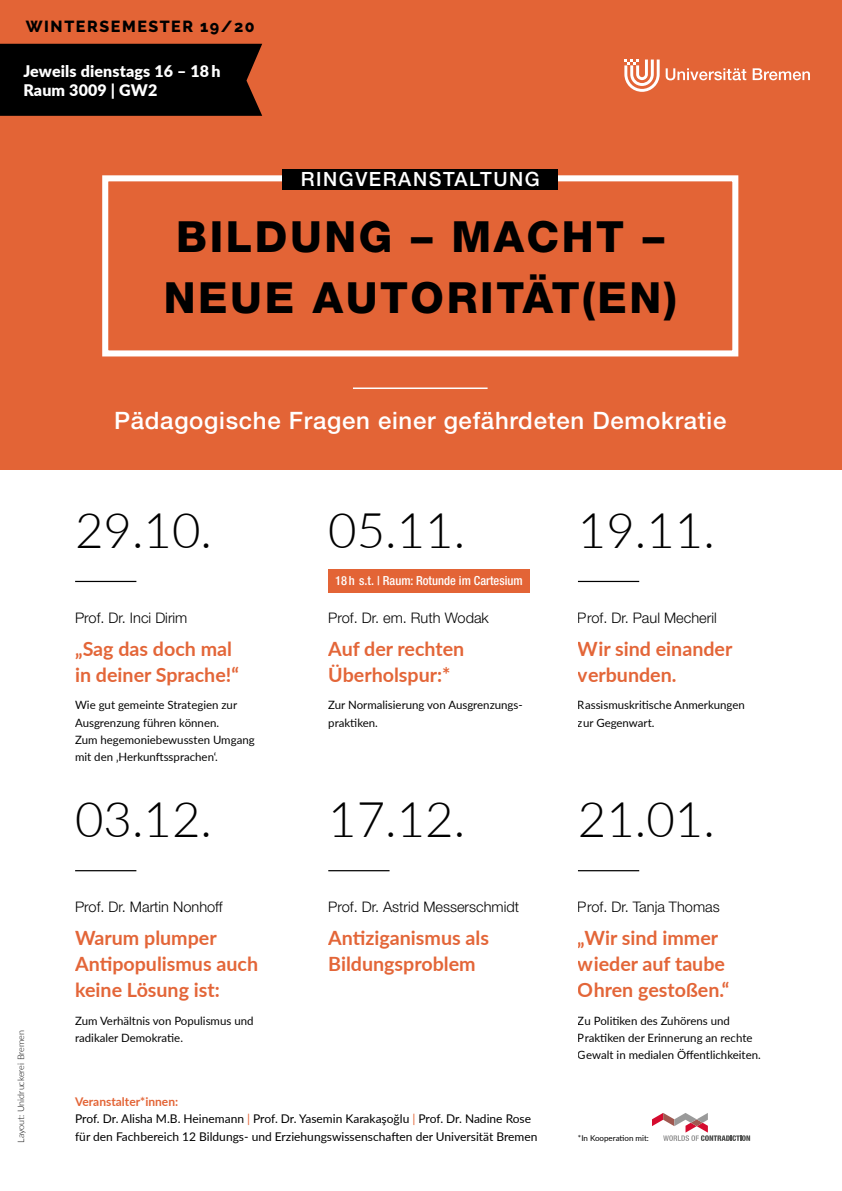
<style>
.page{position:relative;width:842px;height:1191px;background:#fff}
.page>*{position:absolute;margin:0;border:0;box-sizing:border-box;transform-origin:0 0}
.t1{font:300 49.1px "Lato";color:#000}
.t2{font:800 43px/61px "Helvetica Neue LT Pro";letter-spacing:.06em;color:#000}
.t3{font:500 24px "Helvetica Neue LT Pro";letter-spacing:.03em;color:#fff}
.t4{font:700 19.7px/26px "Lato";color:#e36436}
.t5{font:500 19.7px "Helvetica Neue LT Pro";letter-spacing:.08em;color:#fff}
.t6{font:900 16px/19.2px "Lato";letter-spacing:.01em;color:#fff}
.t7{font:800 16px "Raleway";letter-spacing:.1em;color:#000}
.t8{font:300 14.6px "Helvetica Neue LT Pro";color:#000}
.t9{font:500 condensed 12.5px "Helvetica Neue LT Pro";color:#fff}
.t10{font:12px/17.8px "Lato";color:#000}
.t11{font:11.5px/17.2px "Lato";color:#000}
.t12{font:300 9px "Lato";color:#000}
.t13{font:8px "Lato";color:#000}
.s1{font-weight:700;color:#e36436}
.s2{color:#e36436}
</style>
<div class="page">
<div style="left:0;top:0;width:842px;height:469px;background:#e36436"></div>
<hr style="left:75px;top:581px;width:61px;height:1px;background:#000">
<hr style="left:75px;top:870px;width:61px;height:1px;background:#000">
<hr style="left:328px;top:870px;width:62px;height:1px;background:#000">
<hr style="left:578px;top:870px;width:61px;height:1px;background:#000">
<hr style="left:578px;top:581px;width:61px;height:1px;background:#000">
<div style="left:328px;top:569px;width:202px;height:23px;background:#e36436"></div>
<hr style="left:353px;top:387px;width:135px;height:2px;background:#fff">
<div style="left:102px;top:175px;width:636px;height:181px;border:6px solid #fff"></div>
<div style="left:282px;top:169px;width:276px;height:20px;background:#000"></div>
<svg style="left:666px;top:68px;width:80px;height:12px"></svg>
<svg style="left:753px;top:68px;width:57px;height:12px"></svg>
<svg style="left:624px;top:60px;width:36px;height:32px"></svg>
<div style="left:0;top:44px;width:262px;height:72px;background:#000"></div>
<svg style="left:652px;top:1113px;width:98px;height:28px"></svg>
<h3 class="t7" style="left:26px;top:17px;width:230px">WINTERSEMESTER 19/20</h3>
<h3 class="t6" style="left:23px;top:60px;width:199px">Jeweils dienstags 16 – 18 h<br>Raum 3009 | GW2</h3>
<h3 class="t5" style="left:301px;top:167px;width:241px">RINGVERANSTALTUNG</h3>
<h2 class="t2" style="left:164px;top:206px;width:514px">BILDUNG – MACHT –<br>NEUE AUTORITÄT(EN)</h2>
<h3 class="t3" style="left:114px;top:406px;width:614px">Pädagogische Fragen einer gefährdeten Demokratie</h3>
<p class="t12" style="left:15px;top:1142px;width:114px;rotate:-90deg">Layout: Unidruckerei Bremen</p>
<h1 class="t1" style="left:75px;top:496px;width:138px">29.10.</h1>
<p class="t8" style="left:75px;top:608px;width:114px">Prof. Dr. Inci Dirim</p>
<h3 class="t4" style="left:75px;top:634px;width:165px">„Sag das doch mal in deiner Sprache!“</h3>
<p class="t11" style="left:75px;top:696px;width:181px">Wie gut gemeinte Strategien zur<br>Ausgrenzung führen können.<br>Zum hegemoniebewussten Umgang mit den ‚Herkunftssprachen‘.</p>
<h1 class="t1" style="left:75px;top:785px;width:138px">03.12.</h1>
<p class="t8" style="left:75px;top:897px;width:149px">Prof. Dr. Martin Nonhoff</p>
<h3 class="t4" style="left:75px;top:923px;width:184px">Warum plumper<br>Antipopulismus auch keine Lösung ist:</h3>
<p class="t11" style="left:75px;top:1011px;width:180px">Zum Verhältnis von Populismus und radikaler Demokratie.</p>
<h1 class="t1" style="left:328px;top:496px;width:138px">05.11.</h1>
<p class="t9" style="left:335px;top:573px;width:189px">18 h s.t. | Raum: Rotunde im Cartesium</p>
<p class="t8" style="left:328px;top:608px;width:162px">Prof. Dr. em. Ruth Wodak</p>
<h3 class="t4" style="left:328px;top:634px;width:138px">Auf der rechten<br>Überholspur:*</h3>
<p class="t11" style="left:328px;top:696px;width:196px">Zur Normalisierung von Ausgrenzungs&shy;praktiken.</p>
<h1 class="t1" style="left:328px;top:785px;width:138px">17.12.</h1>
<p class="t8" style="left:328px;top:897px;width:192px">Prof. Dr. Astrid Messerschmidt</p>
<h3 class="t4" style="left:328px;top:923px;width:162px">Antiziganismus als<br>Bildungsproblem</h3>
<p class="t10" style="left:75px;top:1091px;width:464px"><span class="s1">Veranstalter*innen:<br></span>Prof. Dr. Alisha M.B. Heinemann <span class="s2">|</span> Prof. Dr. Yasemin Karakaşoğlu <span class="s2">|</span> Prof. Dr. Nadine Rose für den Fachbereich 12 Bildungs- und Erziehungswissenschaften der Universität Bremen</p>
<h1 class="t1" style="left:578px;top:496px;width:138px">19.11.</h1>
<p class="t8" style="left:578px;top:608px;width:140px">Prof. Dr. Paul Mecheril</p>
<h3 class="t4" style="left:578px;top:634px;width:156px">Wir sind einander verbunden.</h3>
<p class="t11" style="left:578px;top:696px;width:168px">Rassismuskritische Anmerkungen zur Gegenwart.</p>
<h1 class="t1" style="left:578px;top:785px;width:138px">21.01.</h1>
<p class="t8" style="left:578px;top:897px;width:143px">Prof. Dr. Tanja Thomas</p>
<h3 class="t4" style="left:578px;top:923px;width:153px">„Wir sind immer wieder auf taube<br>Ohren gestoßen.“</h3>
<p class="t11" style="left:578px;top:1011px;width:184px">Zu Politiken des Zuhörens und<br>Praktiken der Erinnerung an rechte<br>Gewalt in medialen Öffentlichkeiten.</p>
<p class="t13" style="left:578px;top:1132px;width:72px">*In Kooperation mit:</p>
</div>
